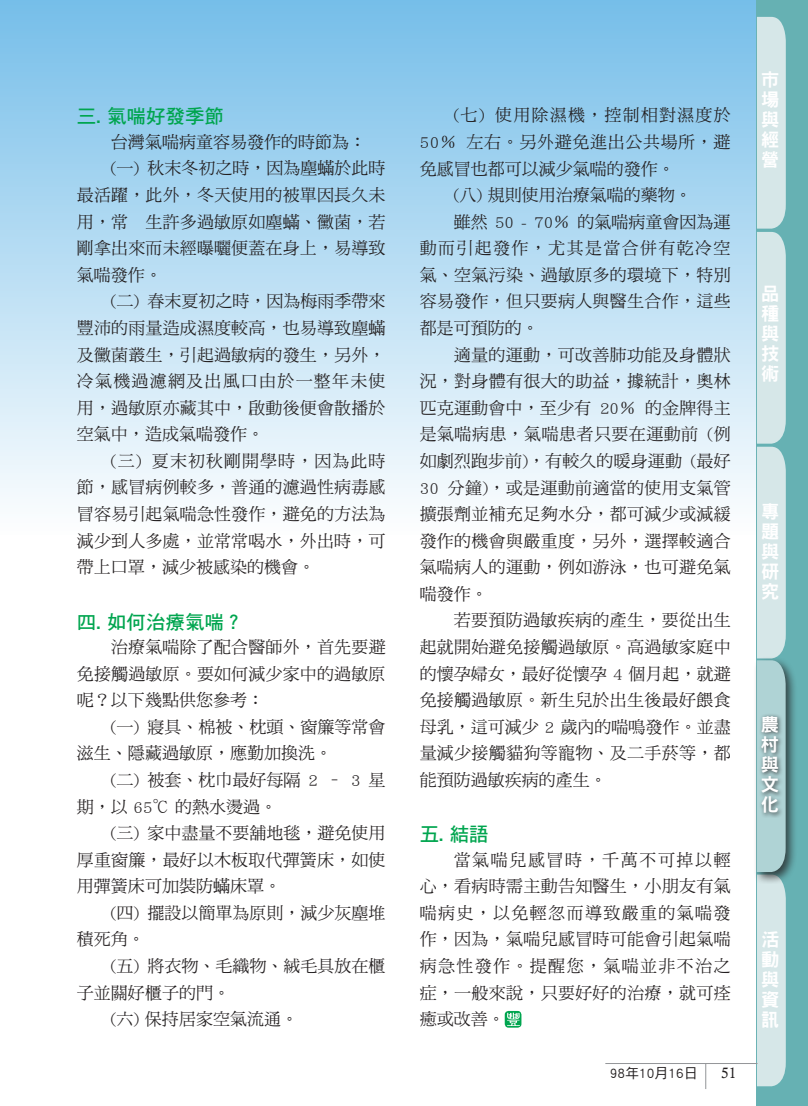
<style>
.page{position:relative;width:808px;height:1106px;background:#fff}
.page>*{position:absolute;margin:0;border:0;box-sizing:border-box;transform-origin:0 0}
.內文{font:19.5px "DF Hei Std W7";color:#00a54f}
.段落樣式3{font:18.15px/20.1px "DF Hei Std W9";color:#fff;text-align:justify}
.內文-2{font:16.95px/26.5px "DF Ming Std W5";letter-spacing:.01em;color:#231f20;text-align:justify}
.t1{font:15px "Calisto";color:#231f20}
.正常{font:13.95px "DF Hei Std W5";color:#231f20}
</style>
<div class="page">
<div style="left:0;top:0;width:808px;height:535px;background:linear-gradient(to bottom,#76bee9,#fdfefe)"></div>
<div style="left:505px;top:1011px;width:16px;height:16px;background:#00a54f;border-radius:4px"></div>
<svg style="left:507px;top:1012px;width:13px;height:14px"></svg>
<div style="left:757px;top:0;width:51px;height:1106px;background:#66b1b3"></div>
<div style="left:753px;top:656px;width:45px;height:228px;background:#231f20;opacity:.75"></div>
<svg style="left:757px;top:17px;width:29px;height:1069px;background:#cbe1e2"></svg>
<div style="left:758px;top:712px;width:25px;height:106px;background:#231f20;opacity:.75"></div>
<hr style="left:605px;top:1063px;width:152px;height:1px;background:#939598">
<svg style="left:705px;top:1064px;width:1px;height:25px"></svg>
<p class="內文" style="left:77px;top:106px;width:149px">三. 氣喘好發季節</p>
<p class="內文-2" style="left:111px;top:128px;width:257px">台灣氣喘病童容易發作的時節為：</p>
<p class="內文-2" style="left:77px;top:155px;width:310px;text-indent:34px">(一) 秋末冬初之時，因為塵蟎於此時最活躍，此外，冬天使用的被單因長久未用，常孶生許多過敏原如塵蟎、黴菌，若剛拿出來而未經曝曬便蓋在身上，易導致氣喘發作。</p>
<p class="內文-2" style="left:77px;top:288px;width:310px;text-indent:34px">(二) 春末夏初之時，因為梅雨季帶來豐沛的雨量造成濕度較高，也易導致塵蟎及黴菌叢生，引起過敏病的發生，另外，冷氣機過濾網及出風口由於一整年未使用，過敏原亦藏其中，啟動後便會散播於空氣中，造成氣喘發作。</p>
<p class="內文-2" style="left:77px;top:447px;width:310px;text-indent:34px">(三) 夏末初秋剛開學時，因為此時節，感冒病例較多，普通的濾過性病毒感冒容易引起氣喘急性發作，避免的方法為減少到人多處，並常常喝水，外出時，可帶上口罩，減少被感染的機會。</p>
<p class="內文" style="left:77px;top:611px;width:168px">四. 如何治療氣喘？</p>
<p class="內文-2" style="left:77px;top:633px;width:310px;text-indent:34px">治療氣喘除了配合醫師外，首先要避免接觸過敏原。要如何減少家中的過敏原呢？以下幾點供您參考：</p>
<p class="內文-2" style="left:77px;top:713px;width:310px;text-indent:34px">(一) 寢具、棉被、枕頭、窗簾等常會滋生、隱藏過敏原，應勤加換洗。</p>
<p class="內文-2" style="left:77px;top:766px;width:310px;text-indent:34px">(二) 被套、枕巾最好每隔 2 – 3 星期，以 65℃ 的熱水燙過。</p>
<p class="內文-2" style="left:77px;top:819px;width:310px;text-indent:34px">(三) 家中盡量不要舖地毯，避免使用厚重窗簾，最好以木板取代彈簧床，如使用彈簧床可加裝防蟎床罩。</p>
<p class="內文-2" style="left:77px;top:899px;width:310px;text-indent:34px">(四) 擺設以簡單為原則，減少灰塵堆積死角。</p>
<p class="內文-2" style="left:77px;top:952px;width:310px;text-indent:34px">(五) 將衣物、毛織物、絨毛具放在櫃子並關好櫃子的門。</p>
<p class="內文-2" style="left:111px;top:1005px;width:189px">(六) 保持居家空氣流通。</p>
<p class="內文-2" style="left:420px;top:102px;width:312px;text-indent:34px">(七) 使用除濕機，控制相對濕度於50％左右。另外避免進出公共場所，避免感冒也都可以減少氣喘的發作。</p>
<p class="內文-2" style="left:454px;top:181px;width:240px">(八) 規則使用治療氣喘的藥物。</p>
<p class="內文-2" style="left:420px;top:208px;width:313px;text-indent:34px">雖然 50 - 70％的氣喘病童會因為運動而引起發作，尤其是當合併有乾冷空氣、空氣污染、過敏原多的環境下，特別容易發作，但只要病人與醫生合作，這些都是可預防的。</p>
<p class="內文-2" style="left:420px;top:341px;width:313px;text-indent:34px">適量的運動，可改善肺功能及身體狀況，對身體有很大的助益，據統計，奧林匹克運動會中，至少有 20％的金牌得主是氣喘病患，氣喘患者只要在運動前 (例如劇烈跑步前)，有較久的暖身運動 (最好30 分鐘)，或是運動前適當的使用支氣管擴張劑並補充足夠水分，都可減少或減緩發作的機會與嚴重度，另外，選擇較適合氣喘病人的運動，例如游泳，也可避免氣喘發作。</p>
<p class="內文-2" style="left:420px;top:607px;width:313px;text-indent:34px">若要預防過敏疾病的產生，要從出生起就開始避免接觸過敏原。高過敏家庭中的懷孕婦女，最好從懷孕 4 個月起，就避免接觸過敏原。新生兒於出生後最好餵食母乳，這可減少 2 歲內的喘鳴發作。並盡量減少接觸貓狗等寵物、及二手菸等，都能預防過敏疾病的產生。</p>
<p class="內文" style="left:420px;top:823px;width:71px">五. 結語</p>
<p class="內文-2" style="left:420px;top:846px;width:313px;text-indent:34px">當氣喘兒感冒時，千萬不可掉以輕心，看病時需主動告知醫生，小朋友有氣喘病史，以免輕忽而導致嚴重的氣喘發作，因為，氣喘兒感冒時可能會引起氣喘病急性發作。提醒您，氣喘並非不治之症，一般來說，只要好好的治療，就可痊癒或改善。</p>
<p class="正常" style="left:610px;top:1065px;width:89px">98年10月16日</p>
<p class="t1" style="left:721px;top:1064px;width:17px">51</p>
<p class="段落樣式3" style="left:761px;top:69px;width:19px">市場與經營</p>
<p class="段落樣式3" style="left:761px;top:283px;width:19px">品種與技術</p>
<p class="段落樣式3" style="left:761px;top:501px;width:19px">專題與研究</p>
<p class="段落樣式3" style="left:761px;top:714px;width:19px">農村與文化</p>
<p class="段落樣式3" style="left:761px;top:715px;width:19px">活動</p>
<p class="段落樣式3" style="left:761px;top:775px;width:19px">資訊</p>
<p class="段落樣式3" style="left:761px;top:928px;width:19px">活動與資訊</p>
</div>
